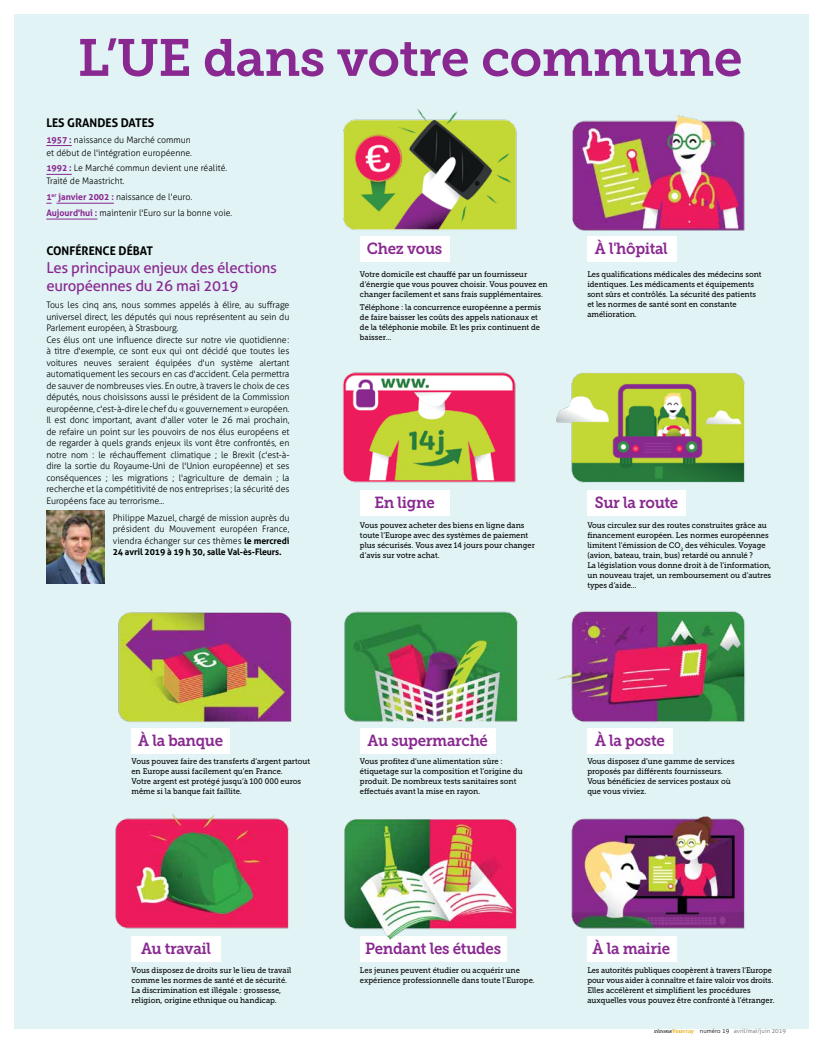
<style>
.page{position:relative;width:823px;height:1049px;background:#fff}
.page>*{position:absolute;margin:0;border:0;box-sizing:border-box;transform-origin:0 0}
.t1{font:52px "Museo Slab 700";letter-spacing:-.015em;color:#892890}
.t2{font:16px "Museo Slab 700";letter-spacing:-.02em;color:#892890;scale:.94 1}
.t3{font:15px/18px "Aller";letter-spacing:-.02em;color:#892890}
.t4{font:700 12px "Aller";color:#000}
.t5{font:300 9px/11.5px "Aller";letter-spacing:-.01em;color:#000}
.t6{font:8px/10px "Museo Slab 500";color:#000;scale:.94 1}
.t7{font:8px/10px "Museo Slab 500";color:#000;scale:.93 1}
.t8{font:300 6px "Aller";color:#636466}
.s1{font-weight:700;color:#892890}
.s2{font-weight:700}
.s3{font-family:"Tiffany";font-weight:400;font-style:italic;color:#000}
.s4{font-family:"Cambria";font-weight:700;color:#e7b222}
.s5{color:#000}
</style>
<div class="page">
<div style="left:14px;top:14px;width:794px;height:1014px;background:#e1f3f5"></div>
<img style="left:343px;top:109px;width:174px;height:128px">
<img style="left:572px;top:115px;width:173px;height:123px">
<img style="left:556px;top:373px;width:189px;height:110px">
<img style="left:557px;top:611px;width:188px;height:111px">
<img style="left:571px;top:816px;width:174px;height:113px">
<div style="left:360px;top:236px;width:89px;height:26px;background:#fff"></div>
<img style="left:46px;top:511px;width:58px;height:72px">
<div style="left:131px;top:728px;width:99px;height:26px;background:#fff"></div>
<div style="left:360px;top:936px;width:146px;height:26px;background:#fff"></div>
<div style="left:131px;top:936px;width:89px;height:26px;background:#fff"></div>
<div style="left:587px;top:237px;width:89px;height:25px;background:#fff"></div>
<div style="left:587px;top:490px;width:98px;height:26px;background:#fff"></div>
<div style="left:587px;top:728px;width:85px;height:26px;background:#fff"></div>
<div style="left:587px;top:936px;width:89px;height:26px;background:#fff"></div>
<img style="left:342px;top:372px;width:174px;height:111px">
<div style="left:360px;top:490px;width:89px;height:26px;background:#fff"></div>
<img style="left:344px;top:611px;width:174px;height:111px">
<img style="left:118px;top:612px;width:174px;height:110px">
<img style="left:115px;top:813px;width:174px;height:116px">
<img style="left:344px;top:819px;width:173px;height:122px">
<div style="left:360px;top:728px;width:135px;height:26px;background:#fff"></div>
<svg style="left:46px;top:145px;width:26px;height:1px"></svg>
<svg style="left:46px;top:174px;width:26px;height:1px"></svg>
<hr style="left:56px;top:203px;width:58px;height:1px;background:#892890">
<hr style="left:46px;top:219px;width:51px;height:1px;background:#892890">
<h1 class="t1" style="left:77px;top:28px;width:666px">L’UE dans votre commune</h1>
<h3 class="t4" style="left:46px;top:115px;width:109px">LES GRANDES DATES</h3>
<p class="t5" style="left:46px;top:133px;width:147px;line-height:13px"><span class="s1">1957 :</span> naissance du Marché commun et début de l'intégration européenne.</p>
<p class="t5" style="left:46px;top:162px;width:182px;line-height:13px"><span class="s1">1992 :</span> Le Marché commun devient une réalité.<br>Traité de Maastricht.</p>
<p class="t5" style="left:46px;top:189px;width:187px;line-height:15.8px"><span class="s1">1</span><sup>er</sup> <span class="s1">janvier 2002 :</span> naissance de l'euro.<br><span class="s1">Aujourd'hui :</span> maintenir l'Euro sur la bonne voie.</p>
<h3 class="t4" style="left:46px;top:243px;width:108px">CONFÉRENCE DÉBAT</h3>
<h3 class="t3" style="left:46px;top:259px;width:232px">Les principaux enjeux des élections européennes du 26 mai 2019</h3>
<p class="t5" style="left:46px;top:299px;width:244px">Tous les cinq ans, nous sommes appelés à élire, au suffrage universel direct, les députés qui nous représentent au sein du Parlement européen, à Strasbourg.<br>Ces élus ont une influence directe sur notre vie quotidienne : à titre d'exemple, ce sont eux qui ont décidé que toutes les voitures neuves seraient équipées d'un système alertant automatiquement les secours en cas d'accident. Cela permettra de sauver de nombreuses vies. En outre, à travers le choix de ces députés, nous choisissons aussi le président de la Commission européenne, c'est-à-dire le chef du « gouvernement » européen.<br>Il est donc important, avant d'aller voter le 26 mai prochain, de refaire un point sur les pouvoirs de nos élus européens et de regarder à quels grands enjeux ils vont être confrontés, en notre nom : le réchauffement climatique ; le Brexit (c'est-à&shy;dire la sortie du Royaume-Uni de l'Union européenne) et ses conséquences ; les migrations ; l'agriculture de demain ; la recherche et la compétitivité de nos entreprises ; la sécurité des Européens face au terrorisme...</p>
<p class="t5" style="left:113px;top:512px;width:178px;text-align:justify">Philippe Mazuel, chargé de mission auprès du président du Mouvement européen France, viendra échanger sur ces thèmes <span class="s2">le mercredi 24 avril 2019 à 19 h 30, salle Val-ès-Fleurs.</span></p>
<h2 class="t2" style="left:367px;top:239px;width:82px">Chez vous</h2>
<p class="t6" style="left:360px;top:269px;width:201px">Votre domicile est chauffé par un fournisseur d’énergie que vous pouvez choisir. Vous pouvez en changer facilement et sans frais supplémentaires.</p>
<p class="t6" style="left:360px;top:302px;width:194px">Téléphone : la concurrence européenne a permis de faire baisser les coûts des appels nationaux et de la téléphonie mobile. Et les prix continuent de baisser…</p>
<h2 class="t2" style="left:594px;top:240px;width:79px">À l'hôpital</h2>
<p class="t6" style="left:587px;top:269px;width:187px">Les qualifications médicales des médecins sont identiques. Les médicaments et équipements sont sûrs et contrôlés. La sécurité des patients et les normes de santé sont en constante amélioration.</p>
<h2 class="t2" style="left:374px;top:493px;width:65px">En ligne</h2>
<p class="t6" style="left:360px;top:521px;width:187px">Vous pouvez acheter des biens en ligne dans toute l’Europe avec des systèmes de paiement plus sécurisés. Vous avez 14 jours pour changer d’avis sur votre achat.</p>
<h2 class="t2" style="left:594px;top:493px;width:90px">Sur la route</h2>
<p class="t6" style="left:587px;top:521px;width:197px">Vous circulez sur des routes construites grâce au financement européen. Les normes européennes limitent l’émission de CO<sub>2</sub> des véhicules. Voyage (avion, bateau, train, bus) retardé ou annulé ?<br>La législation vous donne droit à de l’information, un nouveau trajet, un remboursement ou d’autres types d’aide…</p>
<h2 class="t2" style="left:138px;top:731px;width:92px">À la banque</h2>
<p class="t6" style="left:131px;top:756px;width:191px">Vous pouvez faire des transferts d’argent partout en Europe aussi facilement qu’en France.<br>Votre argent est protégé jusqu’à 100 000 euros même si la banque fait faillite.</p>
<h2 class="t2" style="left:367px;top:731px;width:130px">Au supermarché</h2>
<h2 class="t2" style="left:595px;top:731px;width:76px">À la poste</h2>
<p class="t6" style="left:360px;top:756px;width:174px">Vous profitez d’une alimentation sûre : étiquetage sur la composition et l’origine du produit. De nombreux tests sanitaires sont effectués avant la mise en rayon.</p>
<p class="t6" style="left:587px;top:756px;width:158px">Vous disposez d’une gamme de services proposés par différents fournisseurs.<br>Vous bénéficiez de services postaux où que vous viviez.</p>
<h2 class="t2" style="left:141px;top:939px;width:76px">Au travail</h2>
<p class="t6" style="left:131px;top:965px;width:171px">Vous disposez de droits sur le lieu de travail comme les normes de santé et de sécurité.<br>La discrimination est illégale : grossesse, religion, origine ethnique ou handicap.</p>
<h2 class="t2" style="left:365px;top:939px;width:146px">Pendant les études</h2>
<p class="t6" style="left:360px;top:965px;width:187px">Les jeunes peuvent étudier ou acquérir une expérience professionnelle dans toute l’Europe.</p>
<h2 class="t2" style="left:592px;top:939px;width:84px">À la mairie</h2>
<p class="t7" style="left:587px;top:965px;width:203px">Les autorités publiques coopèrent à travers l’Europe pour vous aider à connaître et faire valoir vos droits.<br>Elles accélèrent et simplifient les procédures auxquelles vous pouvez être confronté à l’étranger.</p>
<p class="t8" style="left:653px;top:1027px;width:133px"><span class="s3">vivons</span><span class="s4">Vouvray</span> <span class="s5">numéro 19</span> avril/mai/juin 2019</p>
</div>
